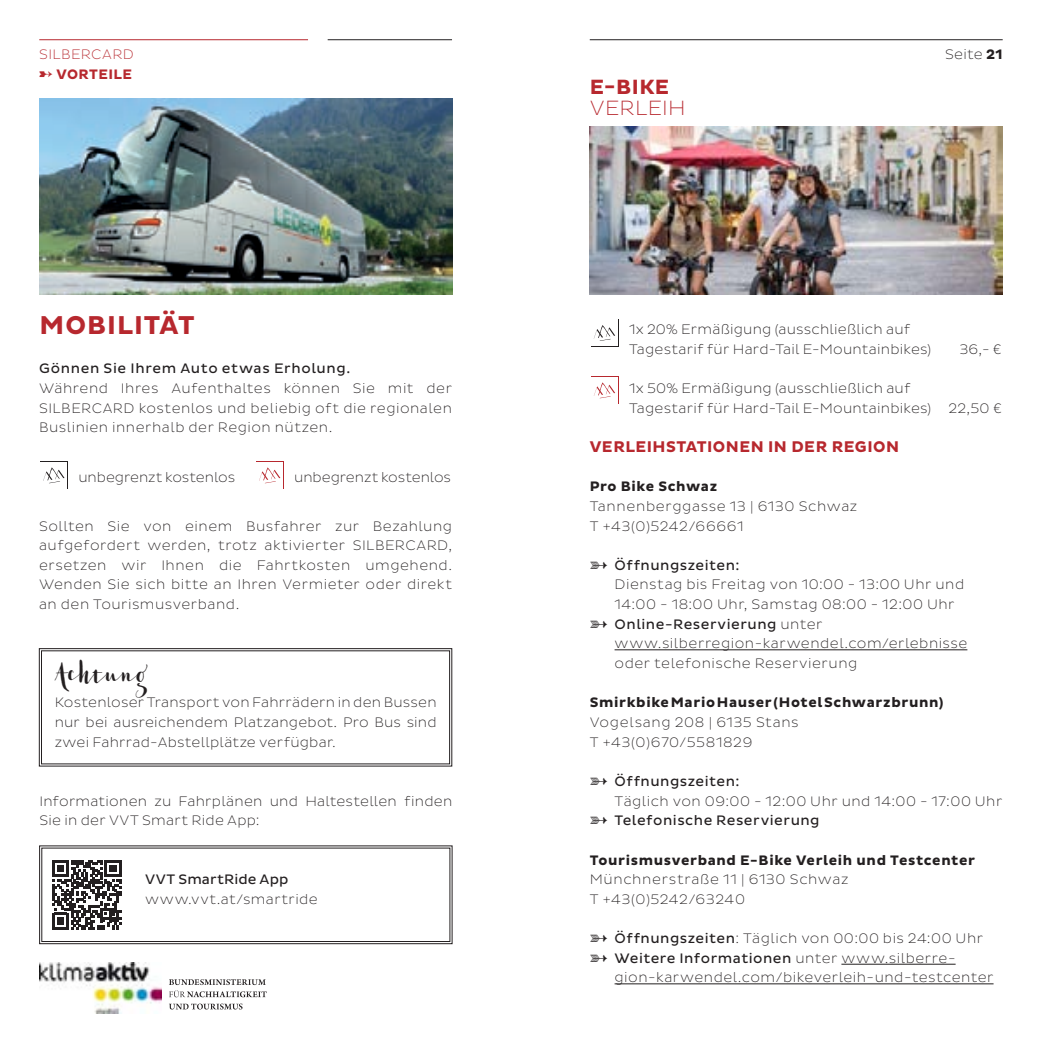
<style>
.page{position:relative;width:1042px;height:1042px;background:#fff}
.page>*{position:absolute;margin:0;border:0;box-sizing:border-box;transform-origin:0 0}
.Header_Pluto_large{font:700 26.25px "Pluto Sans";letter-spacing:.04em;color:#b7282e}
.Headline_Pluto_light{font:26.25px "Stylist Pro Bold";letter-spacing:-.05em;color:#231f20}
.Header_Pluto_large-2{font:200 21px "Pluto Sans";letter-spacing:.015em;color:#b7282e}
.Header_Pluto_large-3{font:700 21px "Pluto Sans";color:#b7282e}
.Pluto_8pt_-_Fliesstext{font:700 15.75px "Pluto Sans";letter-spacing:.03em;color:#b7282e}
.Fliesstext_Pluto_8{font:200 14px/19.6px "Pluto Sans";letter-spacing:.025em;color:#231f20}
.Pluto_8pt_-_Fliesstext-2{font:200 14px "Pluto Sans";letter-spacing:.045em;color:#231f20}
.Pluto_8pt_-_Fliesstext-3{font:700 14px "Pluto Sans";letter-spacing:.045em;color:#231f20}
.Fliesstext_Pluto_8-2{font:14px "Pluto Sans";letter-spacing:.04em;color:#231f20}
.Fliesstext_Pluto_8-3{font:200 14px "Pluto Sans";letter-spacing:-.01em;color:#231f20}
.Fliesstext_Pluto_8-4{font:200 14px "Pluto Sans";letter-spacing:-.005em;color:#231f20}
.Pluto_8pt_-_Fliesstext-4{font:14px "Pluto Sans";letter-spacing:.005em;color:#231f20}
.Fliesstext_Pluto_9{font:200 14px "Pluto Sans";letter-spacing:.025em;color:#b7282e}
.Fliesstext_Pluto_9-2{font:700 14px "Pluto Sans";letter-spacing:.03em;color:#b7282e}
.s1{font-weight:700}
.s2{font-weight:400}
</style>
<div class="page">
<hr style="left:590px;top:39px;width:412px;height:1px;background:#231f20">
<hr style="left:39px;top:39px;width:269px;height:1px;background:#b7282e">
<hr style="left:328px;top:39px;width:124px;height:1px;background:#231f20">
<svg style="left:39px;top:648px;width:413px;height:118px;background:#9c9a9b"></svg>
<svg style="left:41px;top:650px;width:409px;height:114px"></svg>
<svg style="left:169px;top:979px;width:98px;height:18px"></svg>
<svg style="left:169px;top:1003px;width:73px;height:6px"></svg>
<img style="left:39px;top:963px;width:123px;height:50px">
<svg style="left:39px;top:845px;width:413px;height:99px"></svg>
<svg style="left:256px;top:461px;width:28px;height:28px"></svg>
<div style="left:256px;top:462px;width:27px;height:26px;background:#fff"></div>
<svg style="left:259px;top:467px;width:21px;height:16px"></svg>
<svg style="left:40px;top:461px;width:28px;height:28px"></svg>
<div style="left:41px;top:462px;width:26px;height:26px;background:#fff"></div>
<svg style="left:43px;top:467px;width:22px;height:16px"></svg>
<img style="left:39px;top:98px;width:413px;height:197px">
<img style="left:590px;top:126px;width:412px;height:169px">
<svg style="left:618px;top:376px;width:1px;height:28px"></svg>
<svg style="left:591px;top:376px;width:27px;height:1px"></svg>
<svg style="left:594px;top:382px;width:21px;height:16px"></svg>
<svg style="left:618px;top:319px;width:1px;height:28px"></svg>
<svg style="left:591px;top:346px;width:27px;height:1px"></svg>
<svg style="left:594px;top:325px;width:21px;height:16px"></svg>
<hr style="left:614px;top:649px;width:353px;height:1px;background:#231f20">
<hr style="left:841px;top:964px;width:114px;height:1px;background:#231f20">
<hr style="left:614px;top:983px;width:379px;height:1px;background:#231f20">
<p class="Fliesstext_Pluto_9" style="left:39px;top:46px;width:96px">SILBERCARD</p>
<p class="Fliesstext_Pluto_8" style="left:945px;top:44px;width:59px">Seite <span class="s1">21</span></p>
<p class="Fliesstext_Pluto_9-2" style="left:39px;top:66px;width:94px">➸ VORTEILE</p>
<p class="Header_Pluto_large-3" style="left:590px;top:75px;width:81px">E-BIKE</p>
<p class="Header_Pluto_large-2" style="left:590px;top:96px;width:97px">VERLEIH</p>
<p class="Header_Pluto_large" style="left:40px;top:310px;width:156px">MOBILITÄT</p>
<p class="Fliesstext_Pluto_8-2" style="left:39px;top:361px;width:313px">Gönnen Sie Ihrem Auto etwas Erholung.</p>
<p class="Fliesstext_Pluto_8" style="left:39px;top:378px;width:414px;text-align:justify">Während Ihres Aufenthaltes können Sie mit der SILBERCARD kostenlos und beliebig oft die regionalen Buslinien innerhalb der Region nützen.</p>
<p class="Fliesstext_Pluto_8-3" style="left:78px;top:469px;width:158px">unbegrenzt kostenlos</p>
<p class="Fliesstext_Pluto_8-4" style="left:294px;top:469px;width:158px">unbegrenzt kostenlos</p>
<p class="Fliesstext_Pluto_8" style="left:39px;top:516px;width:414px;text-align:justify">Sollten Sie von einem Busfahrer zur Bezahlung aufgefordert werden, trotz aktivierter SILBERCARD, ersetzen wir Ihnen die Fahrtkosten umgehend.<br>Wenden Sie sich bitte an Ihren Vermieter oder direkt an den Tourismusverband.</p>
<p class="Headline_Pluto_light" style="left:55px;top:658px;width:92px">Achtung</p>
<p class="Fliesstext_Pluto_8" style="left:55px;top:693px;width:383px;text-align:justify">Kostenloser Transport von Fahrrädern in den Bussen nur bei ausreichendem Platzangebot. Pro Bus sind zwei Fahrrad-Abstellplätze verfügbar.</p>
<p class="Fliesstext_Pluto_8" style="left:39px;top:791px;width:414px">Informationen zu Fahrplänen und Haltestellen finden<br>Sie in der VVT Smart Ride App:</p>
<p class="Pluto_8pt_-_Fliesstext-4" style="left:145px;top:871px;width:145px">VVT SmartRide App</p>
<p class="Fliesstext_Pluto_8" style="left:145px;top:889px;width:174px">www.vvt.at/smartride</p>
<p class="Fliesstext_Pluto_8" style="left:629px;top:319px;width:304px">1x 20% Ermäßigung (ausschließlich auf<br>Tagestarif für Hard-Tail E-Mountainbikes)</p>
<p class="Fliesstext_Pluto_8" style="left:959px;top:339px;width:44px">36,- €</p>
<p class="Fliesstext_Pluto_8" style="left:629px;top:378px;width:374px">1x 50% Ermäßigung (ausschließlich auf<br>Tagestarif für Hard-Tail E-Mountainbikes) 22,50 €</p>
<p class="Pluto_8pt_-_Fliesstext" style="left:590px;top:437px;width:311px">VERLEIHSTATIONEN IN DER REGION</p>
<p class="Pluto_8pt_-_Fliesstext-3" style="left:590px;top:478px;width:129px">Pro Bike Schwaz</p>
<p class="Pluto_8pt_-_Fliesstext-2" style="left:590px;top:498px;width:269px">Tannenberggasse 13 | 6130 Schwaz</p>
<p class="Pluto_8pt_-_Fliesstext-2" style="left:590px;top:518px;width:155px">T +43(0)5242/66661</p>
<p class="Fliesstext_Pluto_8" style="left:614px;top:555px;width:351px;text-indent:-25px">➳ <span class="s2">Öffnungszeiten:<br></span>Dienstag bis Freitag von 10:00 - 13:00 Uhr und<br>14:00 - 18:00 Uhr, Samstag 08:00 - 12:00 Uhr</p>
<p class="Fliesstext_Pluto_8" style="left:614px;top:614px;width:354px;text-indent:-25px">➳ <span class="s2">Online-Reservierung</span> unter www.silberregion-karwendel.com/erlebnisse oder telefonische Reservierung</p>
<p class="Pluto_8pt_-_Fliesstext-3" style="left:590px;top:694px;width:355px">Smirkbike Mario Hauser (Hotel Schwarzbrunn)</p>
<p class="Pluto_8pt_-_Fliesstext-2" style="left:590px;top:714px;width:210px">Vogelsang 208 | 6135 Stans</p>
<p class="Pluto_8pt_-_Fliesstext-2" style="left:590px;top:734px;width:164px">T +43(0)670/5581829</p>
<p class="Fliesstext_Pluto_8" style="left:614px;top:771px;width:389px;text-indent:-25px">➳ <span class="s2">Öffnungszeiten:<br></span>Täglich von 09:00 - 12:00 Uhr und 14:00 - 17:00 Uhr</p>
<p class="Fliesstext_Pluto_8-2" style="left:590px;top:812px;width:231px">➳ Telefonische Reservierung</p>
<p class="Pluto_8pt_-_Fliesstext-3" style="left:590px;top:852px;width:387px">Tourismusverband E-Bike Verleih und Testcenter</p>
<p class="Pluto_8pt_-_Fliesstext-2" style="left:590px;top:871px;width:260px">Münchnerstraße 11 | 6130 Schwaz</p>
<p class="Pluto_8pt_-_Fliesstext-2" style="left:590px;top:891px;width:157px">T +43(0)5242/63240</p>
<p class="Fliesstext_Pluto_8" style="left:590px;top:928px;width:395px">➳ <span class="s2">Öffnungszeiten</span>: Täglich von 00:00 bis 24:00 Uhr</p>
<p class="Fliesstext_Pluto_8" style="left:614px;top:948px;width:380px;text-indent:-25px">➳ <span class="s2">Weitere Informationen</span> unter www.silberre&shy;gion-karwendel.com/bikeverleih-und-testcenter</p>
</div>
